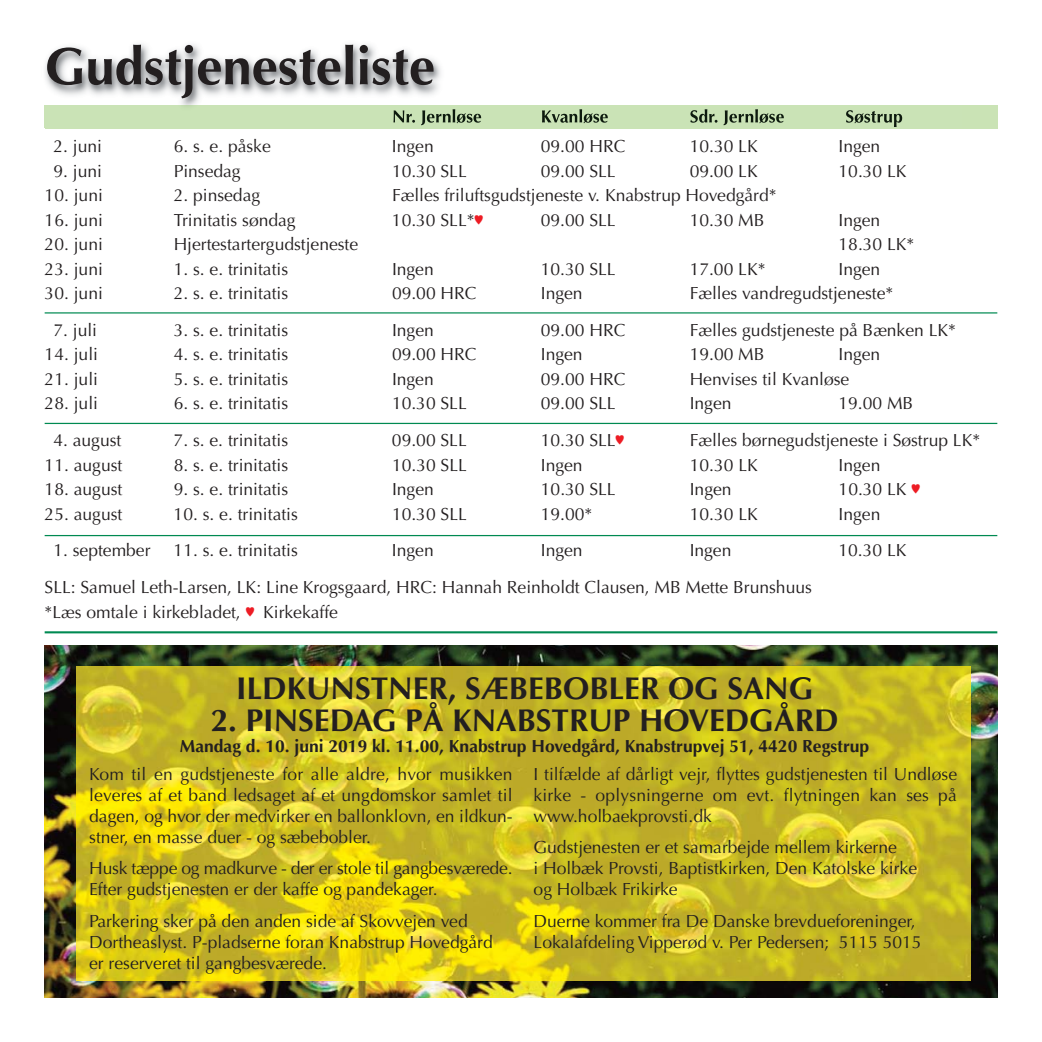
<style>
.page{position:relative;width:1042px;height:1042px;background:#fff}
.page>*{position:absolute;margin:0;border:0;box-sizing:border-box;transform-origin:0 0}
.t1{font:700 52.5px "Optima";color:#231f20}
.t2{font:700 31.5px "Optima";color:#231f20}
.t3{font:17.5px/21px "Optima";color:#231f20}
.t4{font:700 17.5px "Optima";color:#231f20}
.s1{font-family:"MS Gothic";color:#ed1c24}
</style>
<div class="page">
<img style="left:45px;top:645px;width:952px;height:352px">
<img style="left:77px;top:666px;width:893px;height:315px">
<div style="left:45px;top:106px;width:952px;height:23px;background:#cae3b5"></div>
<img style="left:44px;top:44px;width:917px;height:84px">
<img style="left:393px;top:109px;width:88px;height:16px">
<hr style="left:45px;top:312px;width:952px;height:1px;background:#008a52">
<hr style="left:45px;top:423px;width:952px;height:1px;background:#008a52">
<hr style="left:45px;top:535px;width:952px;height:1px;background:#008a52">
<hr style="left:45px;top:631px;width:952px;height:2px;background:#008a52">
<h1 class="t1" style="left:45px;top:45px;width:392px">Gudstjenesteliste</h1>
<p class="t3" style="left:53px;top:137px;width:50px">2. juni</p>
<p class="t3" style="left:174px;top:137px;width:99px">6. s. e. påske</p>
<p class="t3" style="left:392px;top:137px;width:43px">Ingen</p>
<p class="t3" style="left:541px;top:137px;width:86px">09.00 HRC</p>
<p class="t3" style="left:690px;top:137px;width:70px">10.30 LK</p>
<p class="t3" style="left:838px;top:137px;width:43px">Ingen</p>
<p class="t3" style="left:53px;top:162px;width:50px">9. juni</p>
<p class="t3" style="left:174px;top:162px;width:69px">Pinsedag</p>
<p class="t3" style="left:392px;top:162px;width:76px">10.30 SLL</p>
<p class="t3" style="left:541px;top:162px;width:76px">09.00 SLL</p>
<p class="t3" style="left:690px;top:162px;width:70px">09.00 LK</p>
<p class="t3" style="left:838px;top:162px;width:70px">10.30 LK</p>
<p class="t3" style="left:45px;top:186px;width:60px">10. juni</p>
<p class="t3" style="left:174px;top:186px;width:88px">2. pinsedag</p>
<p class="t3" style="left:392px;top:186px;width:386px">Fælles friluftsgudstjeneste v. Knabstrup Hovedgård*</p>
<p class="t3" style="left:45px;top:211px;width:60px">16. juni</p>
<p class="t3" style="left:174px;top:211px;width:124px">Trinitatis søndag</p>
<p class="t3" style="left:392px;top:211px;width:93px">10.30 SLL*<span class="s1">♥</span></p>
<p class="t3" style="left:541px;top:211px;width:76px">09.00 SLL</p>
<p class="t3" style="left:690px;top:211px;width:76px">10.30 MB</p>
<p class="t3" style="left:838px;top:211px;width:43px">Ingen</p>
<p class="t3" style="left:45px;top:235px;width:60px">20. juni</p>
<p class="t3" style="left:174px;top:235px;width:186px">Hjertestartergudstjeneste</p>
<p class="t3" style="left:838px;top:235px;width:77px">18.30 LK*</p>
<p class="t3" style="left:45px;top:260px;width:60px">23. juni</p>
<p class="t3" style="left:174px;top:260px;width:116px">1. s. e. trinitatis</p>
<p class="t3" style="left:392px;top:260px;width:43px">Ingen</p>
<p class="t3" style="left:541px;top:260px;width:76px">10.30 SLL</p>
<p class="t3" style="left:690px;top:260px;width:77px">17.00 LK*</p>
<p class="t3" style="left:838px;top:260px;width:43px">Ingen</p>
<p class="t3" style="left:45px;top:284px;width:60px">30. juni</p>
<p class="t3" style="left:174px;top:284px;width:116px">2. s. e. trinitatis</p>
<p class="t3" style="left:392px;top:284px;width:86px">09.00 HRC</p>
<p class="t3" style="left:541px;top:284px;width:43px">Ingen</p>
<p class="t3" style="left:690px;top:284px;width:205px">Fælles vandregudstjeneste*</p>
<p class="t3" style="left:53px;top:321px;width:45px">7. juli</p>
<p class="t3" style="left:174px;top:321px;width:116px">3. s. e. trinitatis</p>
<p class="t3" style="left:392px;top:321px;width:43px">Ingen</p>
<p class="t3" style="left:541px;top:321px;width:86px">09.00 HRC</p>
<p class="t3" style="left:690px;top:321px;width:268px">Fælles gudstjeneste på Bænken LK*</p>
<p class="t3" style="left:45px;top:346px;width:55px">14. juli</p>
<p class="t3" style="left:174px;top:346px;width:116px">4. s. e. trinitatis</p>
<p class="t3" style="left:392px;top:346px;width:86px">09.00 HRC</p>
<p class="t3" style="left:541px;top:346px;width:43px">Ingen</p>
<p class="t3" style="left:690px;top:346px;width:76px">19.00 MB</p>
<p class="t3" style="left:838px;top:346px;width:43px">Ingen</p>
<p class="t3" style="left:45px;top:370px;width:55px">21. juli</p>
<p class="t3" style="left:174px;top:370px;width:116px">5. s. e. trinitatis</p>
<p class="t3" style="left:392px;top:370px;width:43px">Ingen</p>
<p class="t3" style="left:541px;top:370px;width:86px">09.00 HRC</p>
<p class="t3" style="left:690px;top:370px;width:161px">Henvises til Kvanløse</p>
<p class="t3" style="left:45px;top:395px;width:55px">28. juli</p>
<p class="t3" style="left:174px;top:395px;width:116px">6. s. e. trinitatis</p>
<p class="t3" style="left:392px;top:395px;width:76px">10.30 SLL</p>
<p class="t3" style="left:541px;top:395px;width:76px">09.00 SLL</p>
<p class="t3" style="left:690px;top:395px;width:43px">Ingen</p>
<p class="t3" style="left:838px;top:395px;width:76px">19.00 MB</p>
<p class="t3" style="left:53px;top:431px;width:69px">4. august</p>
<p class="t3" style="left:174px;top:431px;width:116px">7. s. e. trinitatis</p>
<p class="t3" style="left:392px;top:431px;width:76px">09.00 SLL</p>
<p class="t3" style="left:541px;top:431px;width:85px">10.30 SLL<span class="s1">♥</span></p>
<p class="t3" style="left:690px;top:431px;width:292px">Fælles børnegudstjeneste i Søstrup LK*</p>
<p class="t3" style="left:45px;top:456px;width:79px">11. august</p>
<p class="t3" style="left:174px;top:456px;width:116px">8. s. e. trinitatis</p>
<p class="t3" style="left:392px;top:456px;width:76px">10.30 SLL</p>
<p class="t3" style="left:541px;top:456px;width:43px">Ingen</p>
<p class="t3" style="left:690px;top:456px;width:70px">10.30 LK</p>
<p class="t3" style="left:838px;top:456px;width:43px">Ingen</p>
<p class="t3" style="left:45px;top:480px;width:79px">18. august</p>
<p class="t3" style="left:174px;top:480px;width:116px">9. s. e. trinitatis</p>
<p class="t3" style="left:392px;top:480px;width:43px">Ingen</p>
<p class="t3" style="left:541px;top:480px;width:76px">10.30 SLL</p>
<p class="t3" style="left:690px;top:480px;width:43px">Ingen</p>
<p class="t3" style="left:838px;top:480px;width:83px">10.30 LK <span class="s1">♥</span></p>
<p class="t3" style="left:45px;top:505px;width:79px">25. august</p>
<p class="t3" style="left:174px;top:505px;width:126px">10. s. e. trinitatis</p>
<p class="t3" style="left:392px;top:505px;width:76px">10.30 SLL</p>
<p class="t3" style="left:541px;top:505px;width:53px">19.00*</p>
<p class="t3" style="left:690px;top:505px;width:70px">10.30 LK</p>
<p class="t3" style="left:838px;top:505px;width:43px">Ingen</p>
<p class="t3" style="left:53px;top:542px;width:99px">1. september</p>
<p class="t3" style="left:174px;top:542px;width:126px">11. s. e. trinitatis</p>
<p class="t3" style="left:392px;top:542px;width:43px">Ingen</p>
<p class="t3" style="left:541px;top:542px;width:43px">Ingen</p>
<p class="t3" style="left:690px;top:542px;width:43px">Ingen</p>
<p class="t3" style="left:838px;top:542px;width:70px">10.30 LK</p>
<p class="t3" style="left:45px;top:577px;width:769px;line-height:24.5px">SLL: Samuel Leth-Larsen, LK: Line Krogsgaard, HRC: Hannah Reinholdt Clausen, MB Mette Brunshuus *Læs omtale i kirkebladet, <span class="s1">♥</span> Kirkekaffe</p>
<h2 class="t2" style="left:236px;top:675px;width:578px">ILDKUNSTNER, SÆBEBOBLER OG SANG</h2>
<h2 class="t2" style="left:211px;top:707px;width:629px">2. PINSEDAG PÅ KNABSTRUP HOVEDGÅRD</h2>
<p class="t4" style="left:180px;top:738px;width:691px">Mandag d. 10. juni 2019 kl. 11.00, Knabstrup Hovedgård, Knabstrupvej 51, 4420 Regstrup</p>
<p class="t3" style="left:89px;top:765px;width:425px;text-align:justify">Kom til en gudstjeneste for alle aldre, hvor musikken leveres af et band ledsaget af et ungdomskor samlet til dagen, og hvor der medvirker en ballonklovn, en ildkun&shy;stner, en masse duer - og sæbebobler.</p>
<p class="t3" style="left:89px;top:859px;width:425px">Husk tæppe og madkurve - der er stole til gangbesværede.<br>Efter gudstjenesten er der kaffe og pandekager.</p>
<p class="t3" style="left:89px;top:912px;width:405px">Parkering sker på den anden side af Skovvejen ved<br>Dortheaslyst. P-pladserne foran Knabstrup Hovedgård er reserveret til gangbesværede.</p>
<p class="t3" style="left:533px;top:765px;width:425px;text-align:justify">I tilfælde af dårligt vejr, flyttes gudstjenesten til Undløse kirke - oplysningerne om evt. flytningen kan ses på www.holbaekprovsti.dk</p>
<p class="t3" style="left:533px;top:838px;width:385px">Gudstjenesten er et samarbejde mellem kirkerne<br>i Holbæk Provsti, Baptistkirken, Den Katolske kirke og Holbæk Frikirke</p>
<p class="t3" style="left:533px;top:912px;width:389px">Duerne kommer fra De Danske brevdueforeninger,<br>Lokalafdeling Vipperød v. Per Pedersen; 5115 5015</p>
</div>
